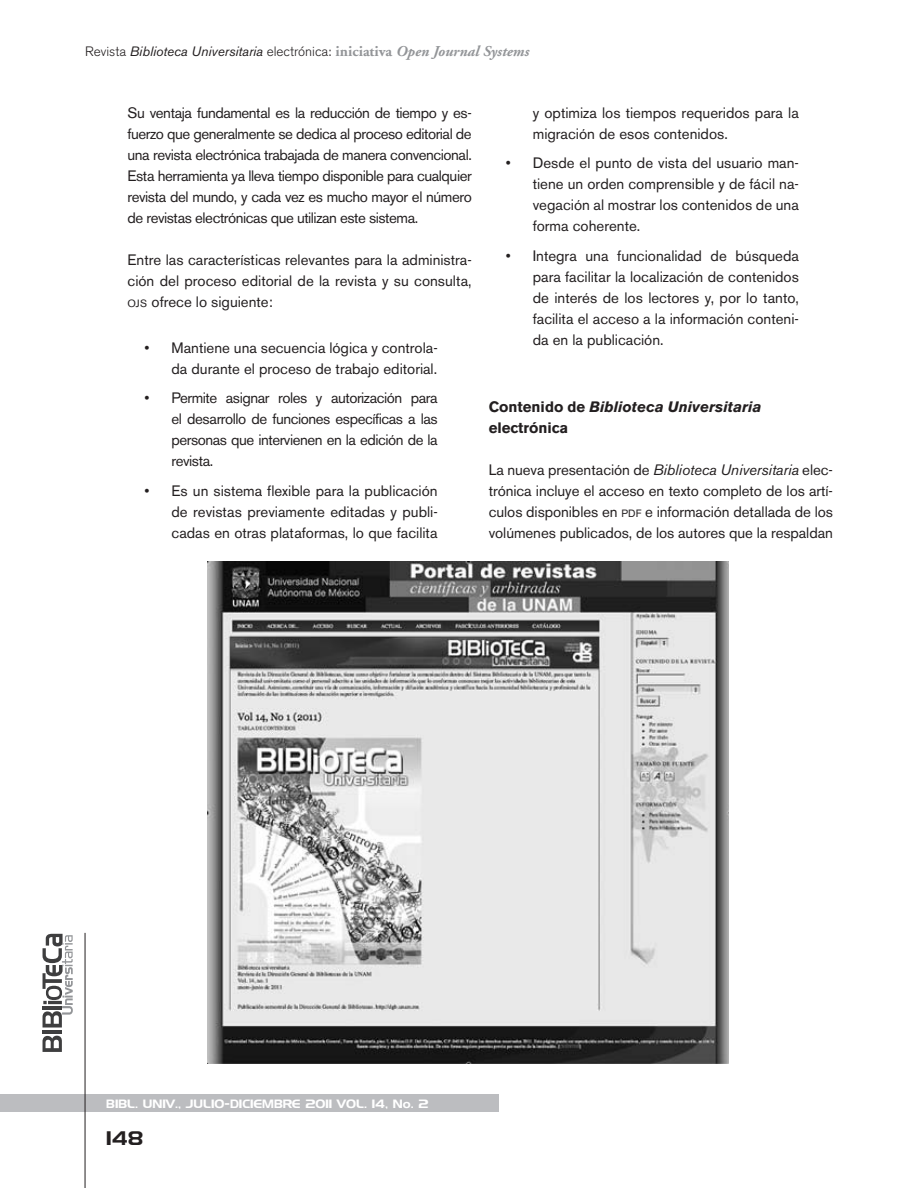
<style>
.page{position:relative;width:918px;height:1188px;background:#fff}
.page>*{position:absolute;margin:0;border:0;box-sizing:border-box;transform-origin:0 0}
.t1{font:19.5px "Denmark";color:#231f20}
.CUERPO_-_español{font:15px/21px "Akzidenz Grotesk BE";color:#231f20;text-align:justify}
.Subtitulo_1{font:italic 700 15px/21px "Akzidenz Grotesk BE";color:#231f20}
.t2{font:italic 13.5px "Akzidenz Grotesk BE";color:#231f20}
.t3{font:12px "Denmark";color:#fff}
.s1{font-weight:300;font-style:normal}
.s2{font-family:"Adobe Garamond";font-weight:700;font-style:normal;font-size:15px;color:#939598}
.s3{font-family:"Adobe Garamond";font-weight:700;font-size:15px;color:#939598}
.s4{font-size:10.5px}
.s5{font-style:normal}
.s6{font-style:italic}
</style>
<div class="page">
<svg style="left:43px;top:1036px;width:19px;height:16px"></svg>
<hr style="left:43px;top:1030px;width:19px;height:4px;background:#3e3e3f">
<svg style="left:43px;top:934px;width:30px;height:94px"></svg>
<div style="left:0;top:1094px;width:498px;height:17px;background:#bcbdc0"></div>
<hr style="left:85px;top:933px;width:1px;height:255px;background:#231f20">
<img style="left:208px;top:562px;width:521px;height:501px">
<p class="t2" style="left:85px;top:43px;width:446px"><span class="s1">Revista</span> Biblioteca Universitaria <span class="s1">electrónica:</span> <span class="s2">iniciativa</span> <span class="s3">Open Journal Systems</span></p>
<p class="CUERPO_-_español" style="left:128px;top:102px;width:346px">Su ventaja fundamental es la reducción de tiempo y es&shy;fuerzo que generalmente se dedica al proceso editorial de una revista electrónica trabajada de manera convencional.<br>Esta herramienta ya lleva tiempo disponible para cualquier revista del mundo, y cada vez es mucho mayor el número de revistas electrónicas que utilizan este sistema.</p>
<p class="CUERPO_-_español" style="left:128px;top:249px;width:346px">Entre las características relevantes para la administra&shy;ción del proceso editorial de la revista y su consulta, <span class="s4">ojs</span> ofrece lo siguiente:</p>
<p class="CUERPO_-_español" style="left:145px;top:337px;width:295px;text-align:right">• Mantiene una secuencia lógica y controla&shy;da durante el proceso de trabajo editorial.</p>
<p class="CUERPO_-_español" style="left:172px;top:388px;width:268px;text-indent:-27px">• Permite asignar roles y autorización para el desarrollo de funciones específicas a las personas que intervienen en la edición de la revista.</p>
<p class="CUERPO_-_español" style="left:172px;top:480px;width:268px;text-indent:-27px">• Es un sistema flexible para la publicación de revistas previamente editadas y publi&shy;cadas en otras plataformas, lo que facilita</p>
<p class="CUERPO_-_español" style="left:533px;top:102px;width:268px">y optimiza los tiempos requeridos para la migración de esos contenidos.</p>
<p class="CUERPO_-_español" style="left:533px;top:152px;width:268px;text-indent:-27px">• Desde el punto de vista del usuario man&shy;tiene un orden comprensible y de fácil na&shy;vegación al mostrar los contenidos de una forma coherente.</p>
<p class="CUERPO_-_español" style="left:533px;top:245px;width:268px;text-indent:-27px">• Integra una funcionalidad de búsqueda para facilitar la localización de contenidos de interés de los lectores y, por lo tanto, facilita el acceso a la información conteni&shy;da en la publicación.</p>
<p class="Subtitulo_1" style="left:489px;top:396px;width:274px"><span class="s5">Contenido de</span> Biblioteca Universitaria <span class="s5">electrónica</span></p>
<p class="CUERPO_-_español" style="left:489px;top:459px;width:346px">La nueva presentación de <span class="s6">Biblioteca Universitaria</span> elec&shy;trónica incluye el acceso en texto completo de los artí&shy;culos disponibles en <span class="s4">pdf</span> e información detallada de los volúmenes publicados, de los autores que la respaldan</p>
<p class="t3" style="left:106px;top:1096px;width:324px">BIBL. UNIV., JULIO-DICIEMBRE 2011 VOL. 14, No. 2</p>
<h1 class="t1" style="left:106px;top:1127px;width:38px">148</h1>
</div>
